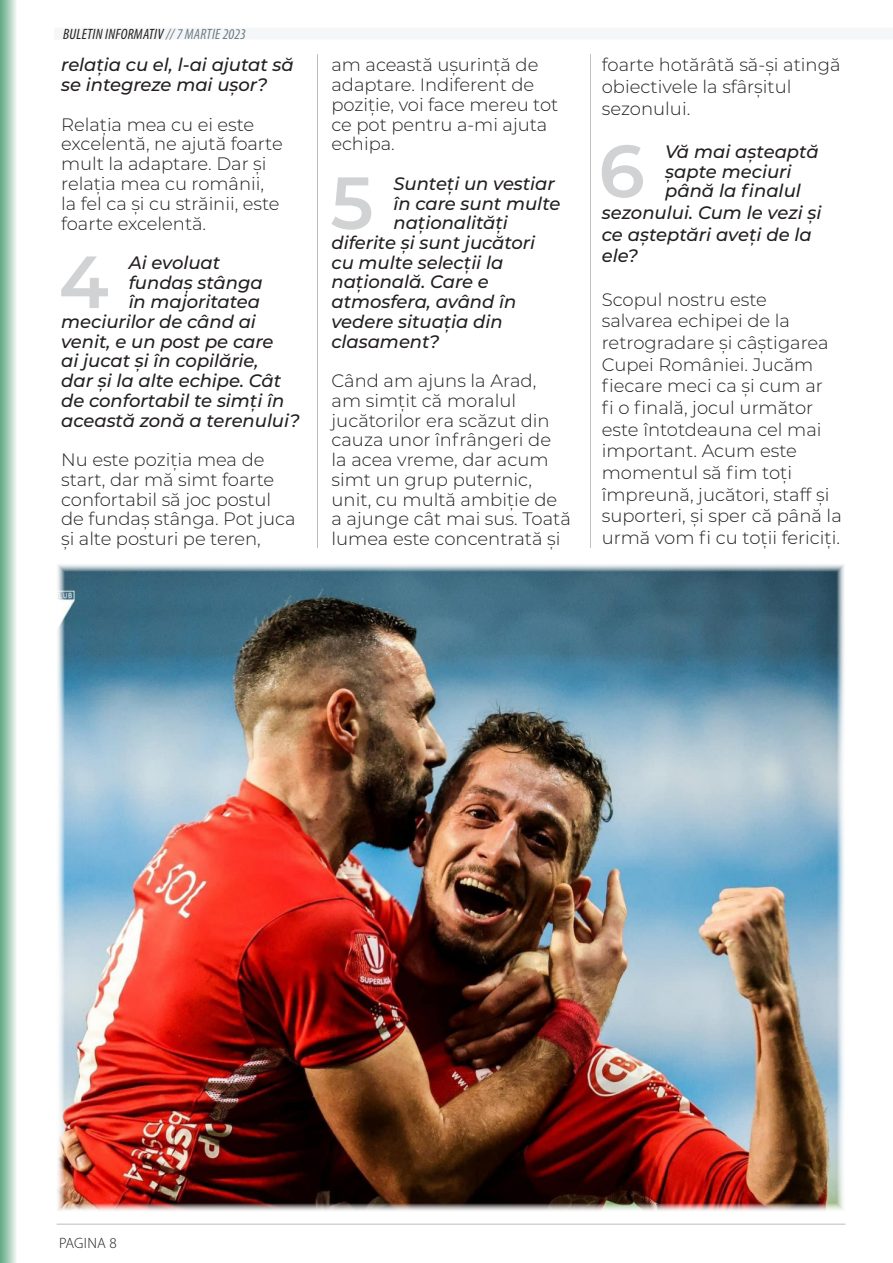
<style>
.page{position:relative;width:893px;height:1263px;background:#fff}
.page>*{position:absolute;margin:0;border:0;box-sizing:border-box;transform-origin:0 0}
.t1{font:600 73.65px "Montserrat";color:#d1d2d4}
.t2{font:300 18px/19.8px "Montserrat";color:#231f20}
.t3{font:italic 500 18px/19.5px "Montserrat";letter-spacing:-.005em;color:#231f20}
.t4{font:italic condensed 15px "Myriad Pro";letter-spacing:.02em;color:#231f20}
.t5{font:300 15px "Myriad Pro";letter-spacing:.02em;color:#231f20}
.s1{color:#6c7d86}
</style>
<div class="page">
<hr style="left:57px;top:1224px;width:788px;height:1px;background:#231f20">
<img style="left:57px;top:564px;width:787px;height:647px">
<hr style="left:317px;top:54px;width:1px;height:494px;background:#231f20">
<hr style="left:590px;top:54px;width:1px;height:494px;background:#231f20">
<svg style="left:0;top:0;width:16px;height:1263px;background:#a4ccb8"></svg>
<div style="left:54px;top:28px;width:839px;height:12px;background:#f5f6f7"></div>
<p class="t4" style="left:63px;top:25px;width:184px">BULETIN INFORMATIV <span class="s1">// 7 MARTIE 2023</span></p>
<p class="t3" style="left:61px;top:54px;width:234px">relația cu el, l-ai ajutat să se integreze mai ușor?</p>
<p class="t2" style="left:61px;top:114px;width:223px">Relația mea cu ei este excelentă, ne ajută foarte mult la adaptare. Dar și relația mea cu românii, la fel ca și cu străinii, este foarte excelentă.</p>
<p class="t1" style="left:59px;top:230px;width:52px">4</p>
<p class="t3" style="left:129px;top:252px;width:93px">Ai evoluat</p>
<p class="t3" style="left:129px;top:272px;width:136px">fundaș stânga</p>
<p class="t3" style="left:129px;top:291px;width:133px">în majoritatea</p>
<p class="t3" style="left:61px;top:311px;width:196px">meciurilor de când ai</p>
<p class="t3" style="left:61px;top:331px;width:214px">venit, e un post pe care</p>
<p class="t3" style="left:61px;top:350px;width:199px">ai jucat și în copilărie,</p>
<p class="t3" style="left:61px;top:370px;width:221px">dar și la alte echipe. Cât</p>
<p class="t3" style="left:61px;top:390px;width:225px">de confortabil te simți în</p>
<p class="t3" style="left:61px;top:410px;width:240px">această zonă a terenului?</p>
<p class="t2" style="left:61px;top:449px;width:236px">Nu este poziția mea de start, dar mă simt foarte confortabil să joc postul de fundaș stânga. Pot juca și alte posturi pe teren,</p>
<p class="t2" style="left:331px;top:55px;width:228px">am această ușurință de adaptare. Indiferent de poziție, voi face mereu tot ce pot pentru a-mi ajuta echipa.</p>
<p class="t1" style="left:331px;top:151px;width:45px">5</p>
<p class="t3" style="left:393px;top:173px;width:163px">Sunteți un vestiar</p>
<p class="t3" style="left:393px;top:193px;width:168px">în care sunt multe</p>
<p class="t3" style="left:393px;top:212px;width:116px">naționalități</p>
<p class="t3" style="left:331px;top:232px;width:205px">diferite și sunt jucători</p>
<p class="t3" style="left:331px;top:252px;width:173px">cu multe selecții la</p>
<p class="t3" style="left:331px;top:271px;width:159px">națională. Care e</p>
<p class="t3" style="left:331px;top:291px;width:186px">atmosfera, având în</p>
<p class="t3" style="left:331px;top:311px;width:173px">vedere situația din</p>
<p class="t3" style="left:331px;top:331px;width:110px">clasament?</p>
<p class="t2" style="left:331px;top:370px;width:241px">Când am ajuns la Arad,<br>am simțit că moralul jucătorilor era scăzut din cauza unor înfrângeri de<br>la acea vreme, dar acum simt un grup puternic, unit, cu multă ambiție de a ajunge cât mai sus. Toată lumea este concentrată și</p>
<p class="t2" style="left:602px;top:54px;width:240px;line-height:21.8px">foarte hotărâtă să-și atingă obiectivele la sfârșitul sezonului.</p>
<p class="t1" style="left:598px;top:119px;width:48px">6</p>
<p class="t3" style="left:665px;top:141px;width:155px">Vă mai așteaptă șapte meciuri până la finalul</p>
<p class="t3" style="left:602px;top:201px;width:221px;line-height:21.8px">sezonului. Cum le vezi și ce așteptări aveți de la ele?</p>
<p class="t2" style="left:602px;top:288px;width:242px;line-height:21.8px">Scopul nostru este salvarea echipei de la retrogradare și câștigarea<br>Cupei României. Jucăm fiecare meci ca și cum ar<br>fi o finală, jocul următor este întotdeauna cel mai important. Acum este momentul să fim toți împreună, jucători, staff și suporteri, și sper că până la urmă vom fi cu toții fericiți.</p>
<p class="t5" style="left:59px;top:1234px;width:59px">PAGINA 8</p>
</div>
